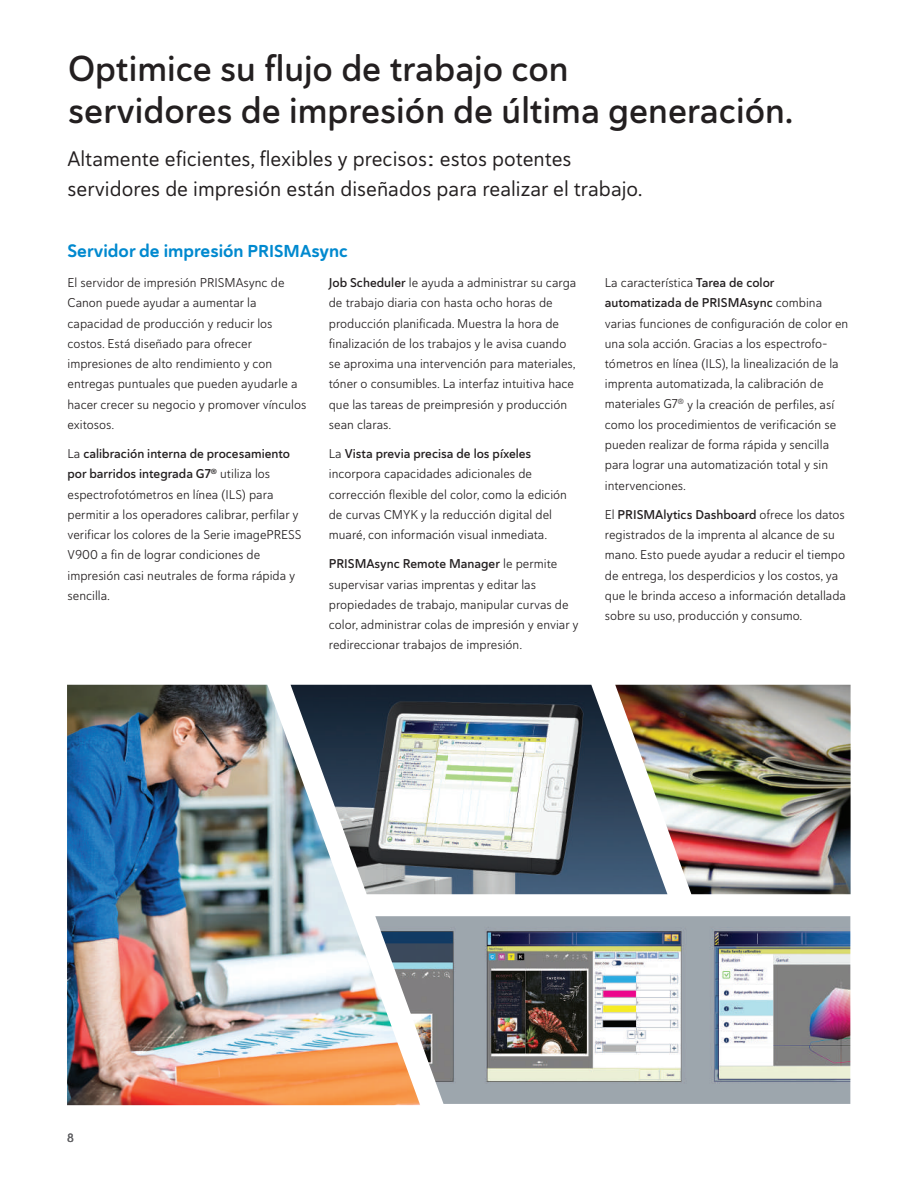
<style>
.page{position:relative;width:918px;height:1188px;background:#fff}
.page>*{position:absolute;margin:0;border:0;box-sizing:border-box;transform-origin:0 0}
.t1{font:36px/42px "Haboro Soft Nor Dem";color:#231f20}
.t2{font:21px/30px "Haboro Soft Nor Reg";color:#231f20}
.t3{font:18px "Haboro Soft Nor Bol";color:#0089cf}
.t4{font:12.75px/20.2px "Haboro Soft Nor Boo";color:#231f20}
.t5{font:12.75px/20.2px "Haboro Soft Nor Dem";color:#231f20}
.t6{font:12px "Haboro Soft Nor Med";color:#636366}
.s1{font-size:17.25px}
.s2{font-family:"Haboro Soft Nor Dem"}
.s3{font-family:"Haboro Soft Nor Boo"}
</style>
<div class="page">
<img style="left:420px;top:916px;width:430px;height:188px">
<img style="left:67px;top:685px;width:353px;height:420px">
<img style="left:667px;top:685px;width:184px;height:209px">
<img style="left:291px;top:685px;width:376px;height:209px">
<h1 class="t1" style="left:68px;top:47px;width:727px">Optimice su flujo de trabajo con<br>servidores de impresión de última generación.</h1>
<h2 class="t2" style="left:68px;top:143px;width:577px">Altamente eficientes, flexibles y precisos: estos potentes servidores de impresión están diseñados para realizar el trabajo.</h2>
<h3 class="t3" style="left:68px;top:238px;width:282px">Servidor de impresión <span class="s1">PRISMA</span>sync</h3>
<p class="t4" style="left:329px;top:272px;width:249px"><span class="s2">Job Scheduler</span> le ayuda a administrar su carga de trabajo diaria con hasta ocho horas de producción planificada. Muestra la hora de finalización de los trabajos y le avisa cuando se aproxima una intervención para materiales, tóner o consumibles. La interfaz intuitiva hace que las tareas de preimpresión y producción sean claras.</p>
<p class="t5" style="left:329px;top:443px;width:204px"><span class="s3">La</span> Vista previa precisa de los píxeles</p>
<p class="t4" style="left:329px;top:464px;width:240px">incorpora capacidades adicionales de corrección flexible del color, como la edición de curvas CMYK y la reducción digital del muaré, con información visual inmediata.</p>
<p class="t5" style="left:329px;top:554px;width:230px">PRISMAsync Remote Manager <span class="s3">le permite</span></p>
<p class="t4" style="left:329px;top:574px;width:251px">supervisar varias imprentas y editar las propiedades de trabajo, manipular curvas de color, administrar colas de impresión y enviar y redireccionar trabajos de impresión.</p>
<p class="t4" style="left:68px;top:272px;width:240px">El servidor de impresión PRISMAsync de Canon puede ayudar a aumentar la capacidad de producción y reducir los costos. Está diseñado para ofrecer impresiones de alto rendimiento y con entregas puntuales que pueden ayudarle a hacer crecer su negocio y promover vínculos exitosos.</p>
<p class="t5" style="left:68px;top:443px;width:224px"><span class="s3">La</span> calibración interna de procesamiento por barridos integrada G7<sup>®</sup> <span class="s3">utiliza los</span></p>
<p class="t4" style="left:68px;top:484px;width:235px">espectrofotómetros en línea (ILS) para permitir a los operadores calibrar, perfilar y verificar los colores de la Serie imagePRESS V900 a fin de lograr condiciones de impresión casi neutrales de forma rápida y sencilla.</p>
<p class="t4" style="left:605px;top:272px;width:171px">La característica <span class="s2">Tarea de color</span></p>
<p class="t5" style="left:605px;top:293px;width:219px">automatizada de PRISMAsync <span class="s3">combina</span></p>
<p class="t4" style="left:605px;top:313px;width:245px">varias funciones de configuración de color en una sola acción. Gracias a los espectrofo&shy;tómetros en línea (ILS), la linealización de la imprenta automatizada, la calibración de materiales G7<sup>®</sup> y la creación de perfiles, así como los procedimientos de verificación se pueden realizar de forma rápida y sencilla para lograr una automatización total y sin intervenciones.</p>
<p class="t5" style="left:605px;top:504px;width:242px"><span class="s3">El</span> PRISMAlytics Dashboard <span class="s3">ofrece los datos</span></p>
<p class="t4" style="left:605px;top:524px;width:243px">registrados de la imprenta al alcance de su mano. Esto puede ayudar a reducir el tiempo de entrega, los desperdicios y los costos, ya que le brinda acceso a información detallada sobre su uso, producción y consumo.</p>
<p class="t6" style="left:67px;top:1129px;width:8px">8</p>
</div>
